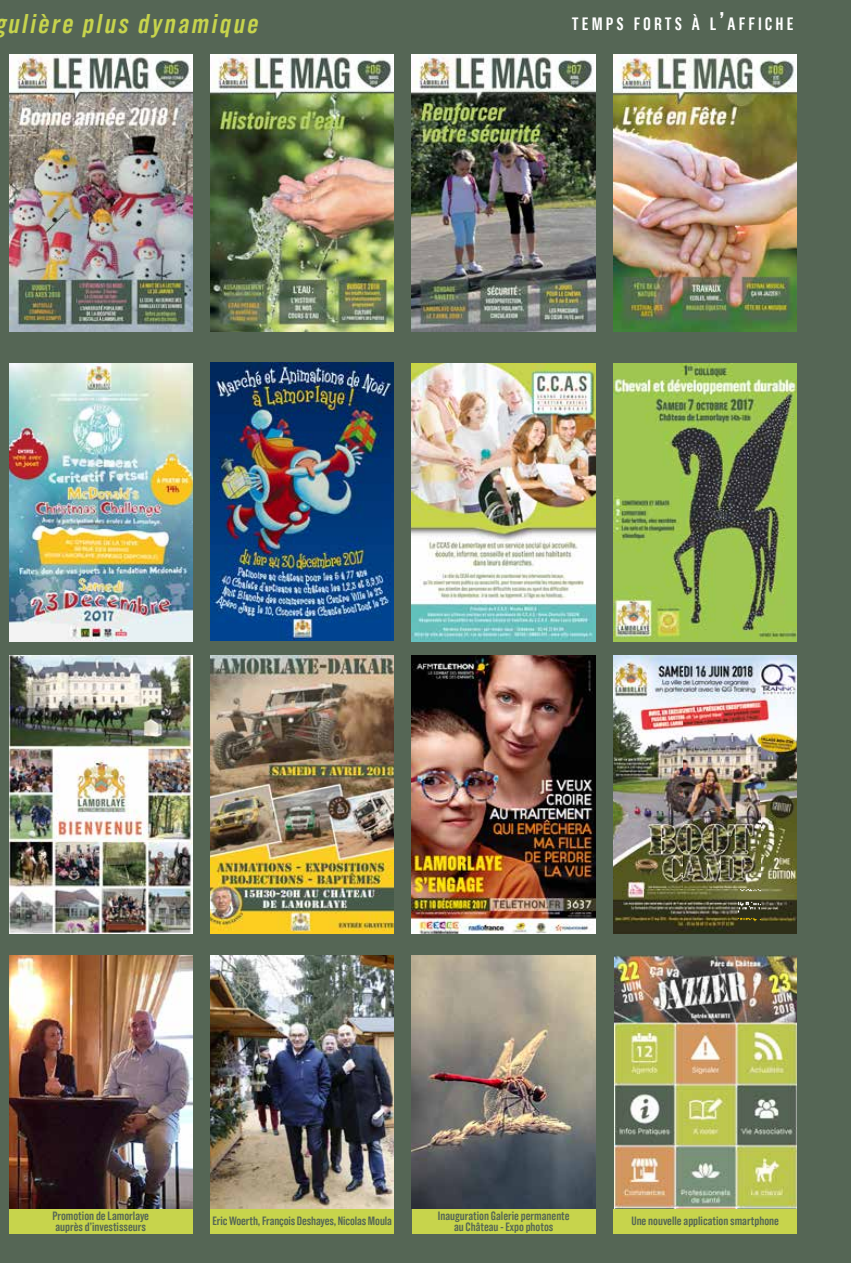
<style>
.page{position:relative;width:851px;height:1263px;background:#fff}
.page>*{position:absolute;margin:0;border:0;box-sizing:border-box;transform-origin:0 0}
.t1{font:italic 600 27px "Grotzec Cond";letter-spacing:.1em;color:#c7d44c}
.t2{font:600 17.85px "Grotzec Cond";letter-spacing:.17em;color:#fff}
.t3{font:600 12px/10.5px "Grotzec Cond";color:#565}
.s1{font-size:25.5px}
</style>
<div class="page">
<div style="left:0;top:0;width:850px;height:1263px;background:#565"></div>
<img style="left:9px;top:54px;width:183px;height:278px">
<img style="left:210px;top:54px;width:184px;height:278px">
<img style="left:412px;top:54px;width:183px;height:278px">
<img style="left:613px;top:54px;width:183px;height:278px">
<img style="left:9px;top:364px;width:183px;height:277px">
<img style="left:210px;top:363px;width:183px;height:277px">
<img style="left:412px;top:364px;width:183px;height:277px">
<img style="left:613px;top:364px;width:183px;height:277px">
<img style="left:9px;top:656px;width:183px;height:278px">
<img style="left:210px;top:656px;width:183px;height:278px">
<img style="left:412px;top:656px;width:183px;height:278px">
<img style="left:613px;top:656px;width:183px;height:278px">
<img style="left:9px;top:955px;width:183px;height:254px">
<img style="left:210px;top:955px;width:183px;height:254px">
<img style="left:412px;top:955px;width:183px;height:254px">
<img style="left:614px;top:955px;width:182px;height:254px">
<div style="left:9px;top:1209px;width:183px;height:24px;background:#c7d44c"></div>
<div style="left:210px;top:1209px;width:184px;height:24px;background:#c7d44c"></div>
<div style="left:412px;top:1209px;width:183px;height:24px;background:#c7d44c"></div>
<div style="left:613px;top:1209px;width:183px;height:24px;background:#c7d44c"></div>
<h1 class="t1" style="left:-5px;top:8px;width:265px">gulière plus dynamique</h1>
<h2 class="t2" style="left:571px;top:14px;width:223px">TEMPS FORTS À L<span class="s1">’</span>AFFICHE</h2>
<p class="t3" style="left:52px;top:1210px;width:98px">Promotion de Lamorlaye auprès d’investisseurs</p>
<p class="t3" style="left:212px;top:1215px;width:181px">Eric Woerth, François Deshayes, Nicolas Moula</p>
<p class="t3" style="left:438px;top:1210px;width:133px;text-align:center">Inauguration Galerie permanente au Château - Expo photos</p>
<p class="t3" style="left:631px;top:1215px;width:149px">Une nouvelle application smartphone</p>
</div>
